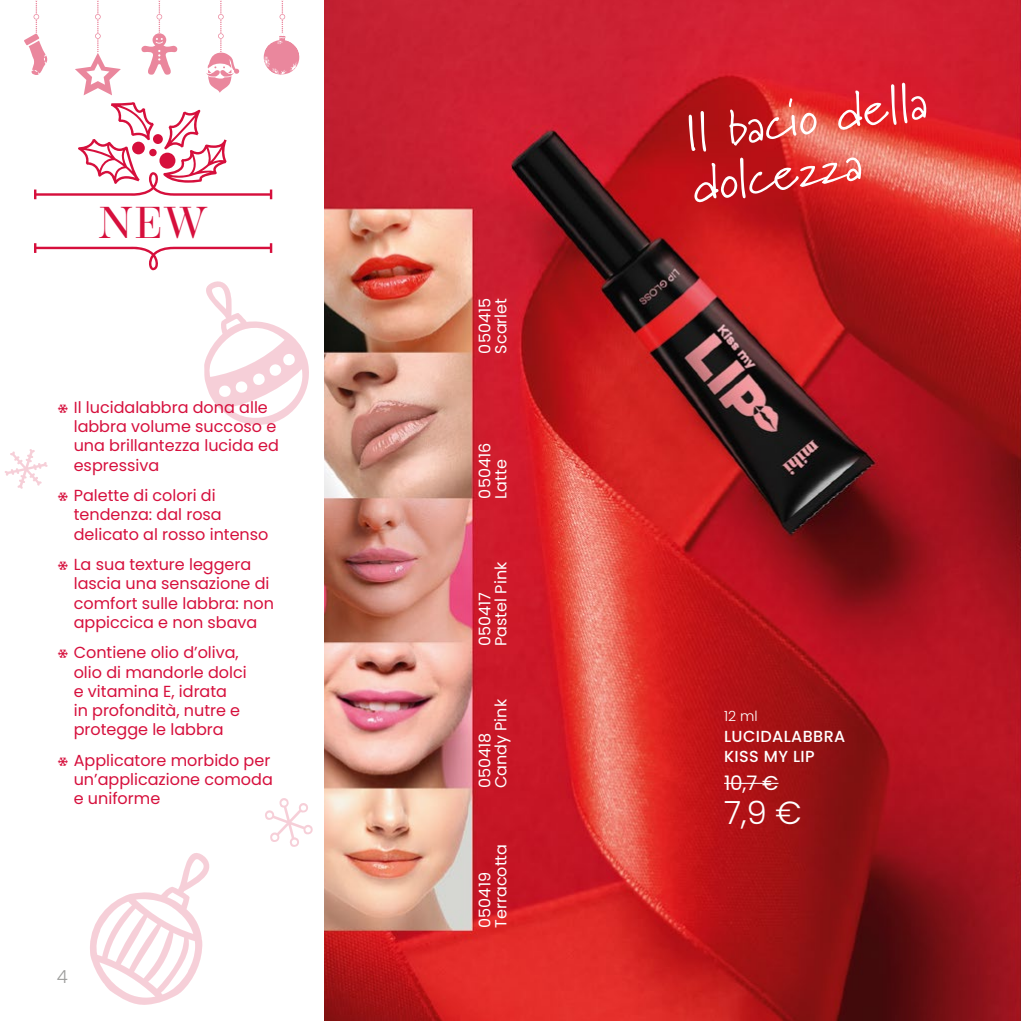
<style>
.page{position:relative;width:1021px;height:1021px;background:#fff}
.page>*{position:absolute;margin:0;border:0;box-sizing:border-box;transform-origin:0 0}
.t1{font:51.6px/51.6px "Marydale";color:#fff}
.t2{font:44.6px "Operetta 12";color:#d60f3c}
.t3{font:300 32px "Poppins";color:#fff}
.t4{font:20px "Poppins";color:#fff}
.t5{font:300 18px "Poppins";color:#9d9d9c}
.t6{font:16px/19.2px "Poppins";color:#d60f3c}
.t7{font:16px/16px "Poppins";color:#fff}
.t8{font:500 16px/19.2px "Poppins";letter-spacing:.025em;color:#fff}
.t9{font:300 14px "Poppins";color:#fff}
.s1{font-family:"Kobenhavn Pictos"}
</style>
<div class="page">
<img style="left:324px;top:0;width:696px;height:1020px">
<svg style="left:34px;top:243px;width:238px;height:27px"></svg>
<svg style="left:34px;top:102px;width:238px;height:97px"></svg>
<hr style="left:724px;top:782px;width:54px;height:1px;background:#fff">
<svg style="left:204px;top:281px;width:105px;height:144px"></svg>
<svg style="left:90px;top:853px;width:120px;height:152px"></svg>
<svg style="left:265px;top:798px;width:48px;height:49px"></svg>
<svg style="left:5px;top:449px;width:43px;height:40px"></svg>
<svg style="left:24px;top:0;width:275px;height:95px"></svg>
<h2 class="t2" style="left:98px;top:196px;width:111px">NEW</h2>
<p class="t6" style="left:74px;top:398px;width:207px;text-indent:-17px"><span class="s1">v</span> Il lucidalabbra dona alle labbra volume succoso e una brillantezza lucida ed espressiva</p>
<p class="t6" style="left:74px;top:486px;width:196px;text-indent:-17px"><span class="s1">v</span> Palette di colori di tendenza: dal rosa delicato al rosso intenso</p>
<p class="t6" style="left:74px;top:555px;width:202px;text-indent:-17px"><span class="s1">v</span> La sua texture leggera lascia una sensazione di comfort sulle labbra: non appiccica e non sbava</p>
<p class="t6" style="left:74px;top:643px;width:174px;text-indent:-17px"><span class="s1">v</span> Contiene olio d’oliva, olio di mandorle dolci e vitamina E, idrata<br>in profondità, nutre e protegge le labbra</p>
<p class="t6" style="left:74px;top:750px;width:201px;text-indent:-17px"><span class="s1">v</span> Applicatore morbido per un’applicazione comoda e uniforme</p>
<p class="t5" style="left:57px;top:966px;width:13px">4</p>
<p class="t7" style="left:477px;top:353px;width:57px;rotate:-90deg">050415<br>Scarlet</p>
<p class="t7" style="left:477px;top:498px;width:57px;rotate:-90deg">050416<br>Latte</p>
<p class="t7" style="left:477px;top:646px;width:86px;rotate:-90deg">050417<br>Pastel Pink</p>
<p class="t7" style="left:477px;top:788px;width:91px;rotate:-90deg">050418<br>Candy Pink</p>
<p class="t7" style="left:477px;top:927px;width:85px;rotate:-90deg">050419<br>Terracotta</p>
<h1 class="t1" style="left:681px;top:108px;width:246px;rotate:-8deg">Il bacio della dolcezza</h1>
<p class="t9" style="left:724px;top:708px;width:35px">12 ml</p>
<p class="t8" style="left:724px;top:727px;width:123px">LUCIDALABBRA<br>KISS MY LIP</p>
<p class="t4" style="left:724px;top:771px;width:56px">10,7 €</p>
<h3 class="t3" style="left:724px;top:793px;width:79px">7,9 €</h3>
</div>
